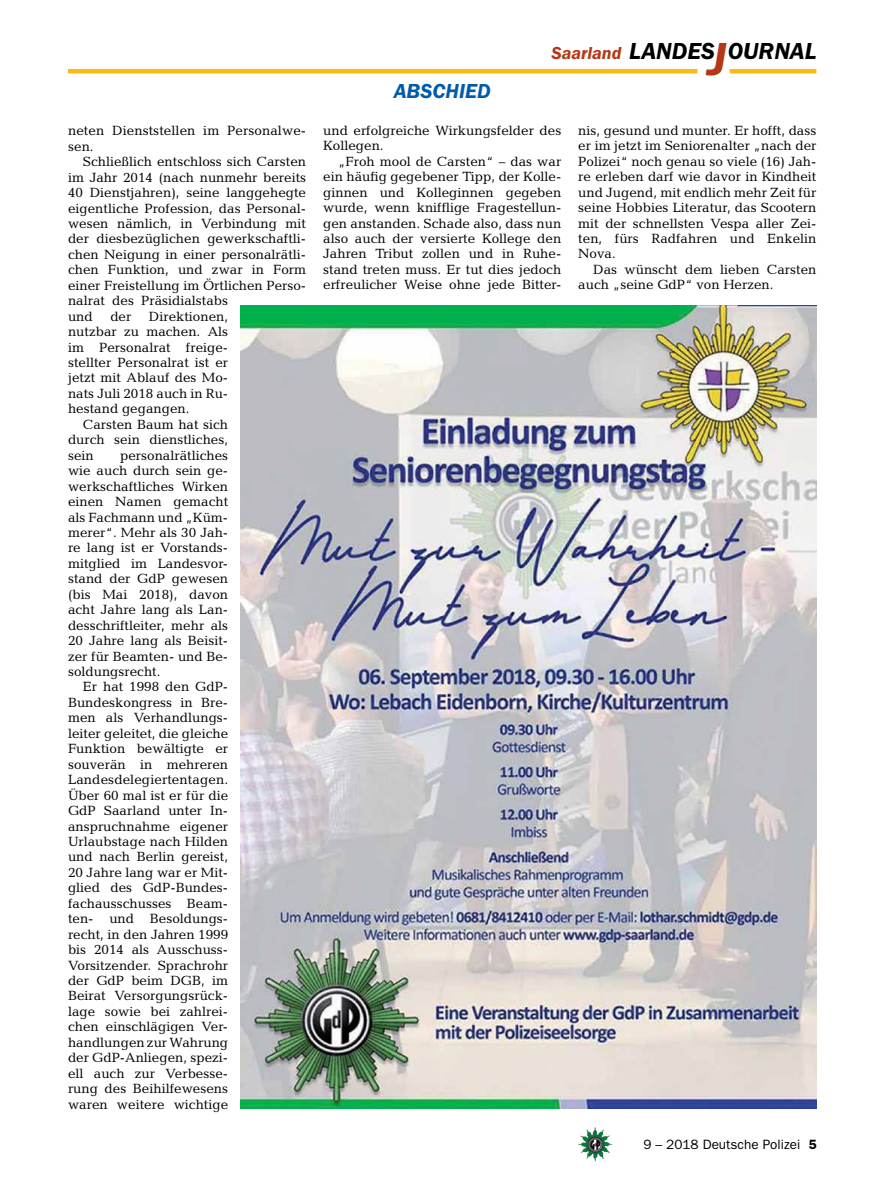
<style>
.page{position:relative;width:893px;height:1191px;background:#fff}
.page>*{position:absolute;margin:0;border:0;box-sizing:border-box;transform-origin:0 0}
.t1{font:italic 600 24px "Franklin Gothic Itc T";color:#000}
.t2{font:italic 600 21px "Franklin Gothic Itc T";color:#005baa}
.t3{font:italic 600 18px "Franklin Gothic Itc T";color:#b33916}
.t4{font:13.5px/15.5px "Candida";color:#000;text-align:justify}
.t5{font:13.5px "Franklin Gothic";color:#000}
.s1{font-size:48px;color:#b33916}
.s2{font-weight:600}
</style>
<div class="page">
<img style="left:578px;top:1127px;width:17px;height:25px">
<hr style="left:730px;top:69px;width:86px;height:4px;background:#fdb913">
<hr style="left:68px;top:69px;width:629px;height:4px;background:#fdb913">
<img style="left:241px;top:305px;width:575px;height:804px">
<p class="t4" style="left:68px;top:123px;width:240px">neten Dienststellen im Personalwe&shy;sen.</p>
<p class="t4" style="left:68px;top:154px;width:240px;text-align:left;text-indent:15px">Schließlich entschloss sich Carsten im Jahr 2014 (nach nunmehr bereits<br>40 Dienstjahren), seine langgehegte eigentliche Profession, das Personal&shy;wesen nämlich, in Verbindung mit der diesbezüglichen gewerkschaftli&shy;chen Neigung in einer personalrätli&shy;chen Funktion, und zwar in Form einer Freistellung im Örtlichen Perso&shy;nalrat des Präsidialstabs<br>und</p>
<p class="t4" style="left:68px;top:308px;width:162px;text-indent:81px">Direktionen, nutzbar zu machen. Als im Personalrat freige&shy;stellter Personalrat ist er jetzt mit Ablauf des Mo&shy;nats Juli 2018 auch in Ru&shy;hestand gegangen.</p>
<p class="t4" style="left:68px;top:416px;width:162px;text-indent:15px">Carsten Baum hat sich durch sein dienstliches, sein</p>
<p class="t4" style="left:110px;top:308px;width:23px">der</p>
<p class="t4" style="left:68px;top:447px;width:162px;text-indent:52px">personalrätliches wie auch durch sein ge&shy;werkschaftliches Wirken einen Namen gemacht als Fachmann und „Küm&shy;merer“. Mehr als 30 Jah&shy;re lang ist er Vorstands&shy;mitglied im Landesvor&shy;stand der GdP gewesen (bis Mai 2018), davon acht Jahre lang als Lan&shy;desschriftleiter, mehr als 20 Jahre lang als Beisit&shy;zer für Beamten- und Be&shy;soldungsrecht.</p>
<p class="t4" style="left:68px;top:679px;width:162px;text-indent:15px">Er hat 1998 den GdP-Bundeskongress in Bre&shy;men als Verhandlungs&shy;leiter geleitet, die gleiche Funktion bewältigte er souverän in mehreren Landesdelegiertentagen.<br>Über 60 mal ist er für die GdP Saarland unter In&shy;anspruchnahme eigener Urlaubstage nach Hilden und nach Berlin gereist, 20 Jahre lang war er Mit&shy;glied des GdP-Bundes&shy;fachausschusses Beam&shy;ten- und Besoldungs&shy;recht, in den Jahren 1999 bis 2014 als Ausschuss-Vorsitzender. Sprachrohr der GdP beim DGB, im Beirat Versorgungsrück&shy;lage sowie bei zahlrei&shy;chen einschlägigen Ver&shy;handlungen zur Wahrung der GdP-Anliegen, spezi&shy;ell auch zur Verbesse&shy;rung des Beihilfewesens waren weitere wichtige</p>
<h2 class="t2" style="left:394px;top:79px;width:26px">Abschied</h2>
<h3 class="t3" style="left:551px;top:42px;width:71px">Saarland</h3>
<h1 class="t1" style="left:629px;top:37px;width:189px">LANDES<span class="s1">J</span>OURNAL</h1>
<p class="t4" style="left:323px;top:123px;width:240px">und erfolgreiche Wirkungsfelder des<br>Kollegen.</p>
<p class="t4" style="left:323px;top:153px;width:240px;text-indent:15px">„Froh mool de Carsten“ – das war ein häufig gegebener Tipp, der Kolle&shy;ginnen und Kolleginnen gegeben wurde, wenn knifflige Fragestellun&shy;gen anstanden. Schade also, dass nun also auch der versierte Kollege den Jahren Tribut zollen und in Ruhe&shy;stand treten muss. Er tut dies jedoch erfreulicher Weise ohne jede Bitter-</p>
<p class="t4" style="left:578px;top:123px;width:240px">nis, gesund und munter. Er hofft, dass er im jetzt im Seniorenalter „nach der Polizei“ noch genau so viele (16) Jah&shy;re erleben darf wie davor in Kindheit und Jugend, mit endlich mehr Zeit für seine Hobbies Literatur, das Scootern mit der schnellsten Vespa aller Zei&shy;ten, fürs Radfahren und Enkelin Nova.</p>
<p class="t4" style="left:578px;top:262px;width:240px;text-indent:15px">Das wünscht dem lieben Carsten auch „seine GdP“ von Herzen.</p>
<p class="t5" style="left:643px;top:1136px;width:175px">9 – 2018 Deutsche Polizei <span class="s2">5</span></p>
</div>
